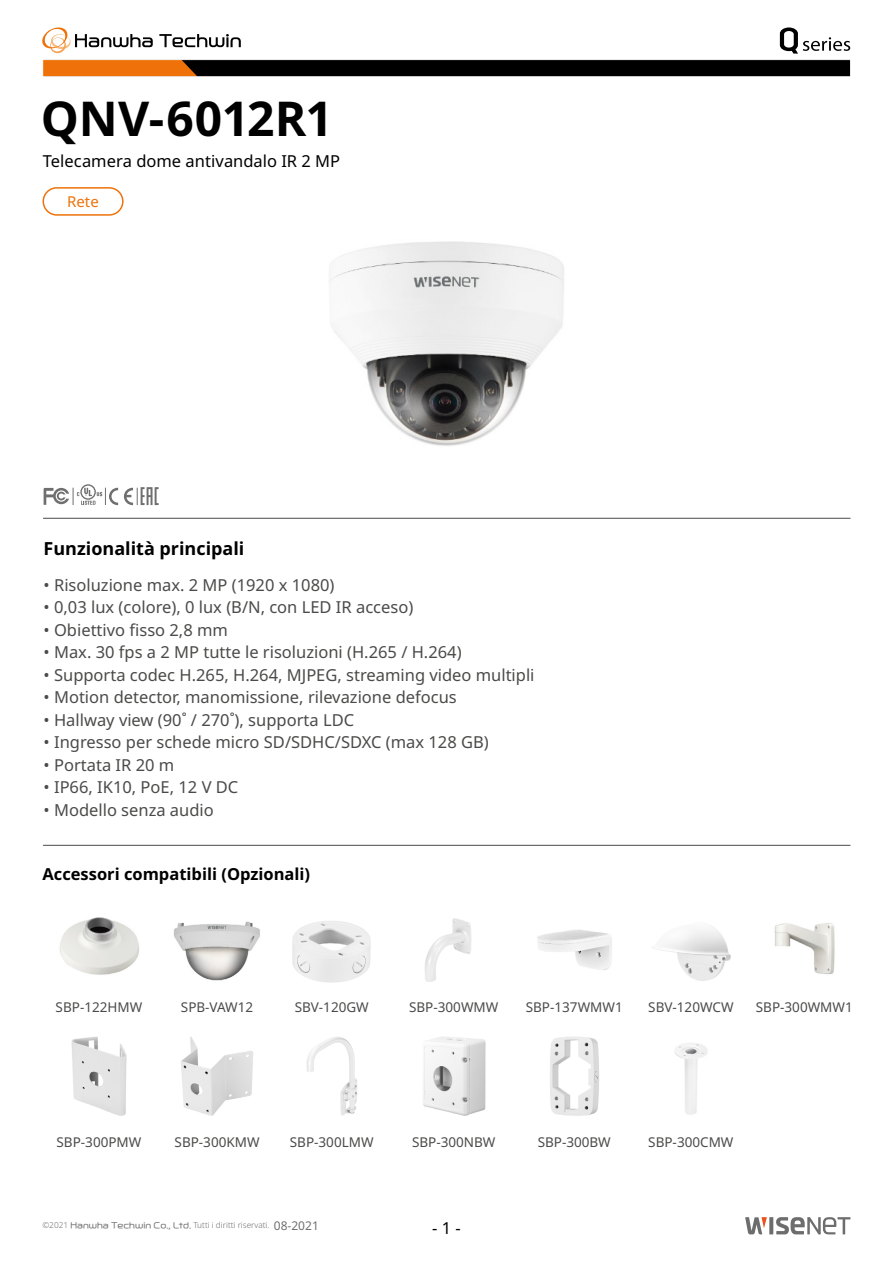
<style>
.page{position:relative;width:893px;height:1263px;background:#fff}
.page>*{position:absolute;margin:0;border:0;box-sizing:border-box;transform-origin:0 0}
.t1{font:700 48px "Noto Sans";letter-spacing:-.005em;color:#000}
.t2{font:700 18px "Noto Sans";color:#000}
.t3{font:16.5px "Noto Sans";color:#4a4a49}
.t4{font:16.5px "Noto Sans";color:#000}
.t5{font:700 16.5px "Noto Sans";color:#000}
.t6{font:15px "Noto Sans";color:#ee7209}
.t7{font:13.5px "Noto Sans";color:#4a4a49}
.t8{font:300 8.25px "Noto Sans";color:#706f6f}
.s1{font-family:"Hanwha L";font-weight:400}
.s2{font-weight:400;font-size:12px}
</style>
<div class="page">
<svg style="left:769px;top:1217px;width:4px;height:17px"></svg>
<svg style="left:776px;top:1217px;width:74px;height:17px"></svg>
<svg style="left:745px;top:1217px;width:22px;height:17px"></svg>
<svg style="left:42px;top:27px;width:199px;height:27px"></svg>
<div style="left:43px;top:60px;width:807px;height:17px;background:#000"></div>
<div style="left:45px;top:61px;width:151px;height:14px;background:#ee7209"></div>
<div style="left:43px;top:59px;width:808px;height:18px;border:1px solid #fff"></div>
<div style="left:43px;top:187px;width:81px;height:29px;border:2px solid #ee7209;border-radius:14px"></div>
<svg style="left:780px;top:27px;width:70px;height:27px"></svg>
<hr style="left:43px;top:518px;width:807px;height:1px;background:#4a4a49">
<svg style="left:43px;top:484px;width:75px;height:21px"></svg>
<svg style="left:124px;top:487px;width:35px;height:18px"></svg>
<img style="left:329px;top:241px;width:235px;height:205px">
<img style="left:174px;top:921px;width:86px;height:60px">
<img style="left:774px;top:923px;width:61px;height:51px">
<hr style="left:43px;top:845px;width:807px;height:1px;background:#4a4a49">
<img style="left:674px;top:1043px;width:34px;height:72px">
<img style="left:307px;top:1037px;width:51px;height:79px">
<img style="left:423px;top:1037px;width:63px;height:79px">
<img style="left:425px;top:918px;width:46px;height:64px">
<img style="left:181px;top:1037px;width:72px;height:79px">
<img style="left:71px;top:1036px;width:56px;height:80px">
<img style="left:550px;top:1037px;width:49px;height:79px">
<img style="left:59px;top:917px;width:80px;height:58px">
<img style="left:292px;top:921px;width:79px;height:62px">
<img style="left:537px;top:929px;width:75px;height:41px">
<img style="left:654px;top:927px;width:77px;height:54px">
<h1 class="t1" style="left:41px;top:92px;width:294px">QNV-6012R1</h1>
<p class="t4" style="left:43px;top:152px;width:299px">Telecamera dome antivandalo IR 2 MP</p>
<p class="t6" style="left:67px;top:193px;width:33px">Rete</p>
<p class="t2" style="left:44px;top:539px;width:202px">Funzionalità principali</p>
<p class="t3" style="left:44px;top:575px;width:292px">• Risoluzione max. 2 MP (1920 x 1080)</p>
<p class="t3" style="left:44px;top:598px;width:371px">• 0,03 lux (colore), 0 lux (B/N, con LED IR acceso)</p>
<p class="t3" style="left:44px;top:620px;width:186px">• Obiettivo fisso 2,8 mm</p>
<p class="t3" style="left:44px;top:643px;width:420px">• Max. 30 fps a 2 MP tutte le risoluzioni (H.265 / H.264)</p>
<p class="t3" style="left:44px;top:665px;width:492px">• Supporta codec H.265, H.264, MJPEG, streaming video multipli</p>
<p class="t3" style="left:44px;top:688px;width:415px">• Motion detector, manomissione, rilevazione defocus</p>
<p class="t3" style="left:44px;top:710px;width:312px">• Hallway view (90˚ / 270˚), supporta LDC</p>
<p class="t3" style="left:44px;top:733px;width:447px">• Ingresso per schede micro SD/SDHC/SDXC (max 128 GB)</p>
<p class="t3" style="left:44px;top:755px;width:132px">• Portata IR 20 m</p>
<p class="t3" style="left:44px;top:778px;width:196px">• IP66, IK10, PoE, 12 V DC</p>
<p class="t3" style="left:44px;top:800px;width:172px">• Modello senza audio</p>
<p class="t5" style="left:43px;top:864px;width:269px">Accessori compatibili (Opzionali)</p>
<p class="t7" style="left:56px;top:999px;width:88px">SBP-122HMW</p>
<p class="t7" style="left:181px;top:999px;width:74px">SPB-VAW12</p>
<p class="t7" style="left:295px;top:999px;width:76px">SBV-120GW</p>
<p class="t7" style="left:409px;top:999px;width:91px">SBP-300WMW</p>
<p class="t7" style="left:526px;top:999px;width:98px">SBP-137WMW1</p>
<p class="t7" style="left:648px;top:999px;width:87px">SBV-120WCW</p>
<p class="t7" style="left:756px;top:999px;width:98px">SBP-300WMW1</p>
<p class="t7" style="left:290px;top:1134px;width:85px">SBP-300LMW</p>
<p class="t7" style="left:412px;top:1134px;width:85px">SBP-300NBW</p>
<p class="t7" style="left:648px;top:1134px;width:87px">SBP-300CMW</p>
<p class="t7" style="left:57px;top:1134px;width:86px">SBP-300PMW</p>
<p class="t7" style="left:175px;top:1134px;width:87px">SBP-300KMW</p>
<p class="t7" style="left:538px;top:1134px;width:75px">SBP-300BW</p>
<p class="t8" style="left:43px;top:1221px;width:278px">©2021 <span class="s1">Hanwha Techwin Co., Ltd.</span> Tutti i diritti riservati. <span class="s2">08-2021</span></p>
<p class="t4" style="left:432px;top:1219px;width:30px">- 1 -</p>
</div>
